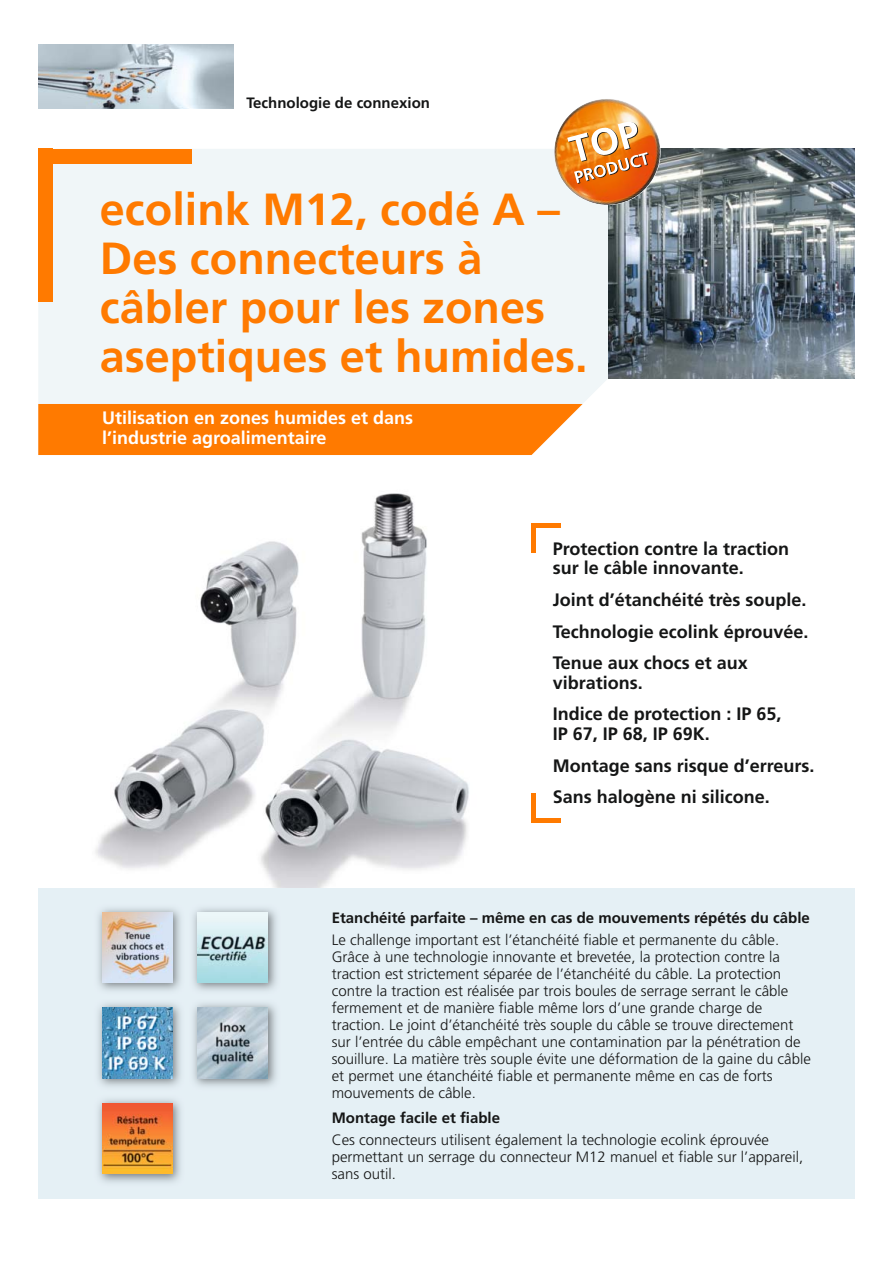
<style>
.page{position:relative;width:893px;height:1263px;background:#fff}
.page>*{position:absolute;margin:0;border:0;box-sizing:border-box;transform-origin:0 0}
.t1{font:700 45px/48.9px "Frutiger LT Com";color:#ff7a00}
.t2{font:700 18px/32px "Frutiger LT Com";color:#151616}
.t3{font:700 18px/19.2px "Frutiger LT Com";color:#fff}
.t4{font:300 15px/17px "Frutiger LT Com";color:#151616}
.t5{font:700 15px "Frutiger LT Com";color:#151616}
</style>
<div class="page">
<img style="left:38px;top:493px;width:468px;height:396px">
<div style="left:38px;top:889px;width:817px;height:310px;background:#e5f0f5"></div>
<div style="left:38px;top:149px;width:570px;height:255px;background:#f0f6f8"></div>
<img style="left:608px;top:149px;width:247px;height:229px">
<div style="left:38px;top:404px;width:545px;height:51px;background:#ff7a00"></div>
<div style="left:38px;top:149px;width:153px;height:15px;background:#ff7a00"></div>
<div style="left:38px;top:149px;width:15px;height:153px;background:#ff7a00"></div>
<img style="left:98px;top:908px;width:179px;height:83px">
<img style="left:102px;top:912px;width:70px;height:70px">
<img style="left:188px;top:908px;width:1px;height:83px">
<img style="left:198px;top:912px;width:70px;height:70px">
<img style="left:98px;top:1003px;width:83px;height:180px">
<img style="left:102px;top:1008px;width:70px;height:70px">
<img style="left:98px;top:1093px;width:83px;height:1px">
<img style="left:102px;top:1103px;width:70px;height:71px">
<img style="left:193px;top:1003px;width:84px;height:84px">
<img style="left:198px;top:1008px;width:70px;height:70px">
<img style="left:38px;top:45px;width:196px;height:63px">
<hr style="left:531px;top:523px;width:30px;height:4px;background:#ff7a00">
<div style="left:531px;top:523px;width:5px;height:30px;background:#ff7a00"></div>
<hr style="left:531px;top:819px;width:30px;height:4px;background:#ff7a00">
<div style="left:531px;top:793px;width:5px;height:30px;background:#ff7a00"></div>
<img style="left:548px;top:99px;width:118px;height:112px">
<p class="t5" style="left:247px;top:97px;width:185px">Technologie de connexion</p>
<h1 class="t1" style="left:100px;top:189px;width:489px">ecolink M12, codé A –<br>Des connecteurs à câbler pour les zones aseptiques et humides.</h1>
<p class="t3" style="left:102px;top:410px;width:313px">Utilisation en zones humides et dans l’industrie agroalimentaire</p>
<p class="t2" style="left:553px;top:540px;width:238px;line-height:19.2px">Protection contre la traction sur le câble innovante.</p>
<p class="t2" style="left:553px;top:585px;width:257px;text-align:justify">Joint d’étanchéité très souple.<br>Technologie ecolink éprouvée.<br>Tenue aux chocs et aux</p>
<p class="t2" style="left:553px;top:668px;width:230px">vibrations.<br>Indice de protection : IP 65,</p>
<p class="t2" style="left:553px;top:719px;width:263px">IP 67, IP 68, IP 69K.<br>Montage sans risque d’erreurs.<br>Sans halogène ni silicone.</p>
<p class="t5" style="left:332px;top:912px;width:480px">Etanchéité parfaite – même en cas de mouvements répétés du câble</p>
<p class="t4" style="left:332px;top:932px;width:481px">Le challenge important est l’étanchéité fiable et permanente du câble.<br>Grâce à une technologie innovante et brevetée, la protection contre la traction est strictement séparée de l’étanchéité du câble. La protection contre la traction est réalisée par trois boules de serrage serrant le câble fermement et de manière fiable même lors d’une grande charge de traction. Le joint d’étanchéité très souple du câble se trouve directement sur l’entrée du câble empêchant une contamination par la pénétration de souillure. La matière très souple évite une déformation de la gaine du câble et permet une étanchéité fiable et permanente même en cas de forts mouvements de câble.</p>
<p class="t5" style="left:332px;top:1112px;width:170px">Montage facile et fiable</p>
<p class="t4" style="left:332px;top:1132px;width:473px">Ces connecteurs utilisent également la technologie ecolink éprouvée permettant un serrage du connecteur M12 manuel et fiable sur l’appareil, sans outil.</p>
</div>
